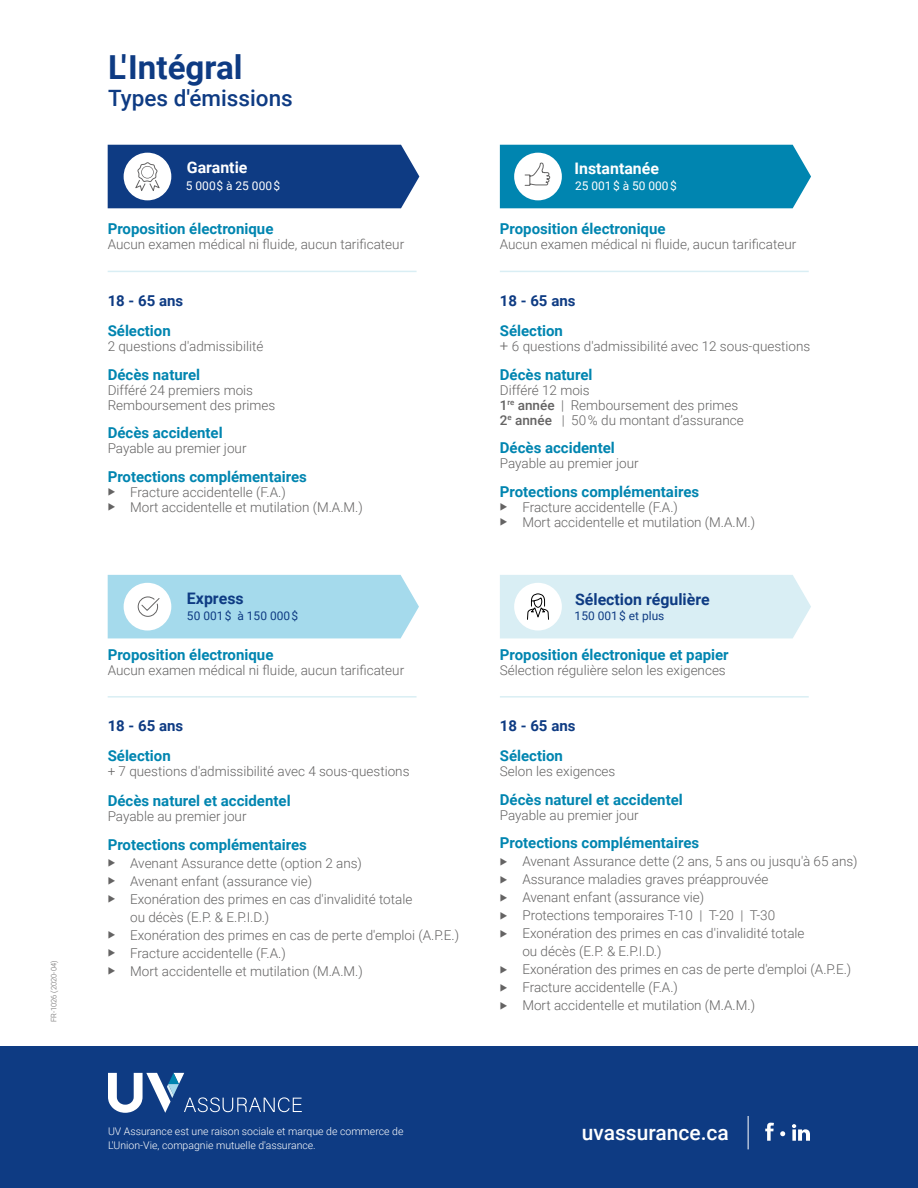
<style>
.page{position:relative;width:918px;height:1188px;background:#fff}
.page>*{position:absolute;margin:0;border:0;box-sizing:border-box;transform-origin:0 0}
.t1{font:700 33.15px "Roboto";color:#0e3b83}
.t2{font:500 22.5px "Roboto";color:#0e3b83}
.t3{font:500 21px "Roboto";color:#fff}
.t4{font:700 15.9px "Roboto";color:#0e3b83}
.t5{font:700 15.9px "Roboto";color:#fff}
.t6{font:700 15px "Roboto";color:#0085b0}
.t7{font:700 15px "Roboto";color:#0e3b83}
.t8{font:300 13.5px/15px "Roboto";color:#646363}
.t9{font:12px "Roboto";color:#0e3b83}
.t10{font:12px "Roboto";color:#fff}
.t11{font:300 10.5px/13.5px "Roboto";color:#fff}
.t12{font:300 7.5px "Roboto";color:#646363}
.s1{font-size:15px}
.s2{font-weight:500}
</style>
<div class="page">
<div style="left:0;top:1047px;width:918px;height:141px;background:#0e3b83"></div>
<svg style="left:108px;top:1073px;width:194px;height:40px"></svg>
<svg style="left:765px;top:1123px;width:9px;height:18px"></svg>
<svg style="left:792px;top:1124px;width:18px;height:17px"></svg>
<svg style="left:780px;top:1131px;width:5px;height:5px"></svg>
<hr style="left:748px;top:1116px;width:1px;height:33px;background:#fff">
<hr style="left:108px;top:271px;width:309px;height:1px;background:#d9eef4">
<hr style="left:108px;top:696px;width:309px;height:2px;background:#d9eef4">
<hr style="left:500px;top:271px;width:309px;height:1px;background:#d9eef4">
<hr style="left:500px;top:696px;width:309px;height:2px;background:#d9eef4">
<svg style="left:108px;top:144px;width:311px;height:64px;background:#2c5391"></svg>
<svg style="left:500px;top:145px;width:311px;height:63px;background:#1d92b8"></svg>
<svg style="left:108px;top:575px;width:311px;height:63px;background:#afdded"></svg>
<svg style="left:500px;top:575px;width:311px;height:63px;background:#dbeef3"></svg>
<p class="t12" style="left:48px;top:1022px;width:63px;rotate:-90deg">FR-1026 (2020-04)</p>
<h1 class="t1" style="left:108px;top:44px;width:136px">L'Intégral</h1>
<h2 class="t2" style="left:108px;top:82px;width:186px">Types d'émissions</h2>
<p class="t5" style="left:187px;top:157px;width:62px">Garantie</p>
<p class="t5" style="left:574px;top:157px;width:86px">Instantanée</p>
<p class="t10" style="left:186px;top:177px;width:96px">5 000$ à 25 000$</p>
<p class="t10" style="left:575px;top:177px;width:103px">25 001$ à 50 000$</p>
<p class="t6" style="left:108px;top:218px;width:167px">Proposition électronique</p>
<p class="t8" style="left:108px;top:236px;width:298px">Aucun examen médical ni fluide, aucun tarificateur</p>
<p class="t6" style="left:500px;top:218px;width:167px">Proposition électronique</p>
<p class="t8" style="left:500px;top:236px;width:298px">Aucun examen médical ni fluide, aucun tarificateur</p>
<p class="t7" style="left:108px;top:291px;width:77px">18 - 65 ans</p>
<p class="t6" style="left:108px;top:321px;width:65px">Sélection</p>
<p class="t8" style="left:108px;top:339px;width:157px">2 questions d'admissibilité</p>
<p class="t6" style="left:108px;top:364px;width:94px">Décès naturel</p>
<p class="t8" style="left:108px;top:382px;width:169px">Différé 24 premiers mois<br>Remboursement des primes</p>
<p class="t6" style="left:108px;top:423px;width:117px">Décès accidentel</p>
<p class="t8" style="left:108px;top:441px;width:140px">Payable au premier jour</p>
<p class="t6" style="left:108px;top:466px;width:201px">Protections complémentaires</p>
<p class="t8" style="left:108px;top:484px;width:180px">◆ Fracture accidentelle (F.A.)</p>
<p class="t8" style="left:108px;top:499px;width:257px">◆ Mort accidentelle et mutilation (M.A.M.)</p>
<p class="t7" style="left:500px;top:291px;width:77px">18 - 65 ans</p>
<p class="t6" style="left:500px;top:321px;width:65px">Sélection</p>
<p class="t8" style="left:500px;top:339px;width:312px"><span class="s1">+</span> 6 questions d'admissibilité avec 12 sous-questions</p>
<p class="t6" style="left:500px;top:364px;width:94px">Décès naturel</p>
<p class="t8" style="left:500px;top:382px;width:245px">Différé 12 mois<br><span class="s2">1</span><sup>re</sup> <span class="s2">année</span> | Remboursement des primes<br><span class="s2">2</span><sup>e</sup> <span class="s2">année</span> | 50 % du montant d’assurance</p>
<p class="t6" style="left:500px;top:438px;width:117px">Décès accidentel</p>
<p class="t8" style="left:500px;top:456px;width:140px">Payable au premier jour</p>
<p class="t6" style="left:500px;top:481px;width:201px">Protections complémentaires</p>
<p class="t8" style="left:500px;top:499px;width:180px">◆ Fracture accidentelle (F.A.)</p>
<p class="t8" style="left:500px;top:514px;width:257px">◆ Mort accidentelle et mutilation (M.A.M.)</p>
<p class="t4" style="left:187px;top:587px;width:58px">Express</p>
<p class="t4" style="left:575px;top:588px;width:136px">Sélection régulière</p>
<p class="t9" style="left:187px;top:607px;width:113px">50 001$ à 150 000$</p>
<p class="t9" style="left:575px;top:607px;width:91px">150 001$ et plus</p>
<p class="t6" style="left:108px;top:644px;width:167px">Proposition électronique</p>
<p class="t8" style="left:108px;top:662px;width:298px">Aucun examen médical ni fluide, aucun tarificateur</p>
<p class="t6" style="left:500px;top:644px;width:230px">Proposition électronique et papier</p>
<p class="t8" style="left:500px;top:662px;width:227px">Sélection régulière selon les exigences</p>
<p class="t7" style="left:108px;top:715px;width:77px">18 - 65 ans</p>
<p class="t6" style="left:108px;top:745px;width:65px">Sélection</p>
<p class="t8" style="left:108px;top:763px;width:303px">+ 7 questions d'admissibilité avec 4 sous-questions</p>
<p class="t6" style="left:108px;top:790px;width:184px">Décès naturel et accidentel</p>
<p class="t8" style="left:108px;top:808px;width:140px">Payable au premier jour</p>
<p class="t6" style="left:108px;top:834px;width:201px">Protections complémentaires</p>
<p class="t8" style="left:108px;top:855px;width:256px">◆ Avenant Assurance dette (option 2 ans)</p>
<p class="t8" style="left:108px;top:873px;width:206px">◆ Avenant enfant (assurance vie)</p>
<p class="t8" style="left:130px;top:889px;width:284px;line-height:18px;text-indent:-22px">◆ Exonération des primes en cas d'invalidité totale ou décès (E.P. &amp; E.P.I.D.)</p>
<p class="t8" style="left:108px;top:927px;width:353px">◆ Exonération des primes en cas de perte d'emploi (A.P.E.)</p>
<p class="t8" style="left:108px;top:945px;width:180px">◆ Fracture accidentelle (F.A.)</p>
<p class="t8" style="left:108px;top:963px;width:257px">◆ Mort accidentelle et mutilation (M.A.M.)</p>
<p class="t7" style="left:500px;top:715px;width:77px">18 - 65 ans</p>
<p class="t6" style="left:500px;top:745px;width:65px">Sélection</p>
<p class="t8" style="left:500px;top:763px;width:117px">Selon les exigences</p>
<p class="t6" style="left:500px;top:789px;width:184px">Décès naturel et accidentel</p>
<p class="t8" style="left:500px;top:807px;width:140px">Payable au premier jour</p>
<p class="t6" style="left:500px;top:832px;width:201px">Protections complémentaires</p>
<p class="t8" style="left:500px;top:853px;width:359px">◆ Avenant Assurance dette (2 ans, 5 ans ou jusqu'à 65 ans)</p>
<p class="t8" style="left:500px;top:871px;width:270px">◆ Assurance maladies graves préapprouvée</p>
<p class="t8" style="left:500px;top:889px;width:206px">◆ Avenant enfant (assurance vie)</p>
<p class="t8" style="left:500px;top:907px;width:277px">◆ Protections temporaires T-10 | T-20 | T-30</p>
<p class="t8" style="left:522px;top:924px;width:284px;line-height:18px;text-indent:-22px">◆ Exonération des primes en cas d'invalidité totale ou décès (E.P. &amp; E.P.I.D.)</p>
<p class="t8" style="left:500px;top:961px;width:353px">◆ Exonération des primes en cas de perte d'emploi (A.P.E.)</p>
<p class="t8" style="left:500px;top:979px;width:180px">◆ Fracture accidentelle (F.A.)</p>
<p class="t8" style="left:500px;top:997px;width:257px">◆ Mort accidentelle et mutilation (M.A.M.)</p>
<p class="t11" style="left:108px;top:1124px;width:297px">UV Assurance est une raison sociale et marque de commerce de<br>L'Union-Vie, compagnie mutuelle d'assurance.</p>
<h3 class="t3" style="left:582px;top:1117px;width:149px">uvassurance.ca</h3>
</div>
